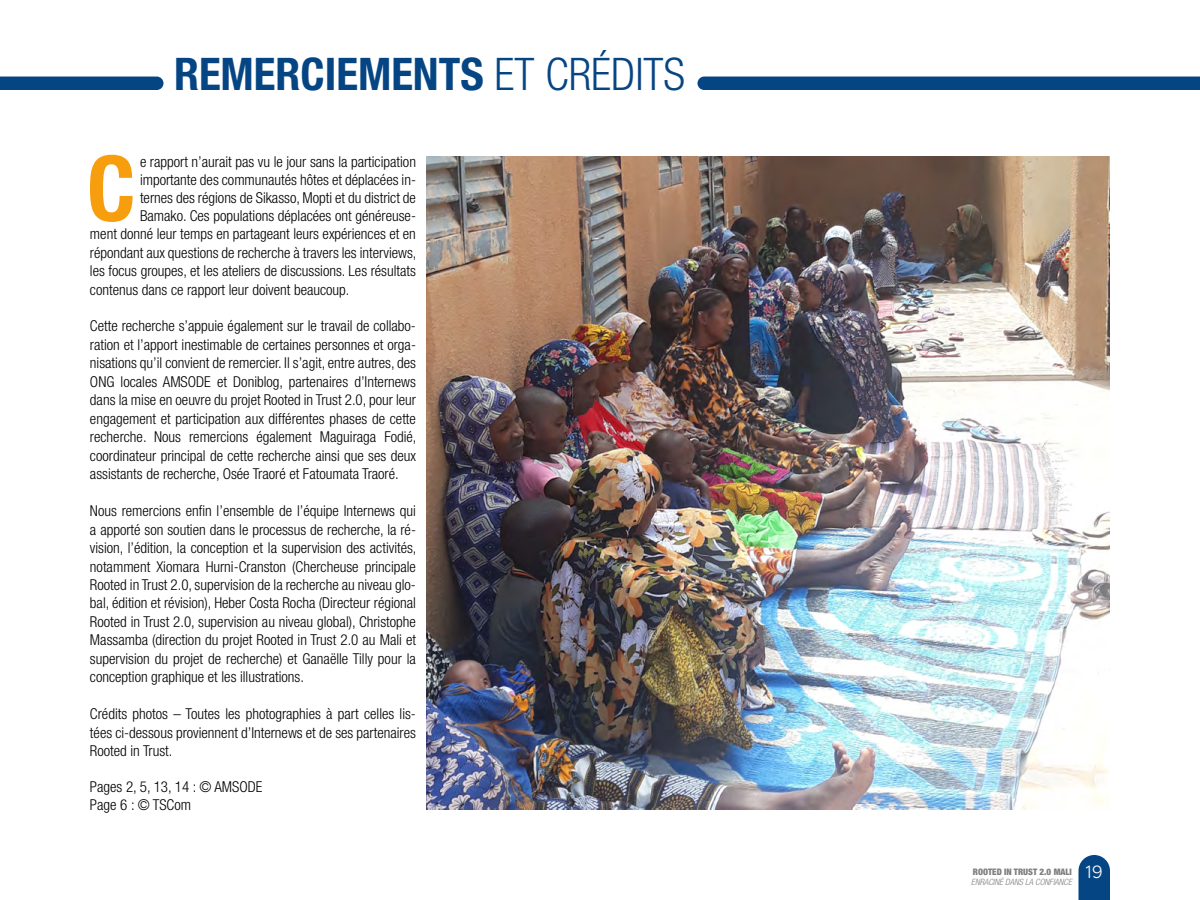
<style>
.page{position:relative;width:1200px;height:900px;background:#fff}
.page>*{position:absolute;margin:0;border:0;box-sizing:border-box;transform-origin:0 0}
.t1{font:700 condensed 90.6px "Helvetica Neue LT Std";color:#f79e0f}
.t2{font:700 condensed 45px "Helvetica Neue LT Std";color:#064584}
.t3{font:300 condensed 15px/18.5px "Helvetica Neue LT Std";color:#000;text-align:justify}
.t4{font:900 condensed 9px "Helvetica Neue LT Std";color:#808080}
.t5{font:italic 300 condensed 8.7px "Helvetica Neue LT Std";color:#808080}
.s1{font-weight:300}
.s2{font-family:"Metropolis";font-weight:300;font-stretch:normal;font-size:18px;color:#fff}
</style>
<div class="page">
<svg style="left:1078px;top:855px;width:32px;height:45px"></svg>
<div style="left:697px;top:77px;width:503px;height:13px;background:#064584"></div>
<div style="left:0;top:77px;width:163px;height:13px;background:#064584"></div>
<img style="left:427px;top:156px;width:683px;height:654px">
<h2 class="t2" style="left:174px;top:46px;width:513px">REMERCIEMENTS <span class="s1">ET CRÉDITS</span></h2>
<h1 class="t1" style="left:87px;top:134px;width:50px">C</h1>
<p class="t3" style="left:140px;top:152px;width:277px">e rapport n’aurait pas vu le jour sans la participation</p>
<p class="t3" style="left:140px;top:170px;width:277px">importante des communautés hôtes et déplacées in-</p>
<p class="t3" style="left:140px;top:188px;width:278px">ternes des régions de Sikasso, Mopti et du district de</p>
<p class="t3" style="left:140px;top:206px;width:277px">Bamako. Ces populations déplacées ont généreuse-</p>
<p class="t3" style="left:90px;top:225px;width:327px">ment donné leur temps en partageant leurs expériences et en</p>
<p class="t3" style="left:90px;top:243px;width:328px">répondant aux questions de recherche à travers les interviews,</p>
<p class="t3" style="left:90px;top:261px;width:328px">les focus groupes, et les ateliers de discussions. Les résultats</p>
<p class="t3" style="left:90px;top:280px;width:261px">contenus dans ce rapport leur doivent beaucoup.</p>
<p class="t3" style="left:90px;top:317px;width:328px">Cette recherche s’appuie également sur le travail de collabo&shy;ration et l’apport inestimable de certaines personnes et orga&shy;nisations qu’il convient de remercier. Il s’agit, entre autres, des ONG locales AMSODE et Doniblog, partenaires d’Internews dans la mise en oeuvre du projet Rooted in Trust 2.0, pour leur engagement et participation aux différentes phases de cette recherche. Nous remercions également Maguiraga Fodié, coordinateur principal de cette recherche ainsi que ses deux assistants de recherche, Osée Traoré et Fatoumata Traoré.</p>
<p class="t3" style="left:90px;top:502px;width:328px">Nous remercions enfin l’ensemble de l’équipe Internews qui a apporté son soutien dans le processus de recherche, la ré&shy;vision, l’édition, la conception et la supervision des activités, notamment Xiomara Hurni-Cranston (Chercheuse principale Rooted in Trust 2.0, supervision de la recherche au niveau glo&shy;bal, édition et révision), Heber Costa Rocha (Directeur régional Rooted in Trust 2.0, supervision au niveau global), Christophe Massamba (direction du projet Rooted in Trust 2.0 au Mali et supervision du projet de recherche) et Ganaëlle Tilly pour la conception graphique et les illustrations.</p>
<p class="t3" style="left:90px;top:705px;width:328px">Crédits photos – Toutes les photographies à part celles lis&shy;tées ci-dessous proviennent d’Internews et de ses partenaires Rooted in Trust.</p>
<p class="t3" style="left:90px;top:777px;width:174px">Pages 2, 5, 13, 14 : © AMSODE<br>Page 6 : © TSCom</p>
<p class="t4" style="left:973px;top:866px;width:131px">ROOTED IN TRUST 2.0 MALI <span class="s2">19</span></p>
<p class="t5" style="left:971px;top:877px;width:102px">ENRACINÉ DANS LA CONFIANCE</p>
</div>
